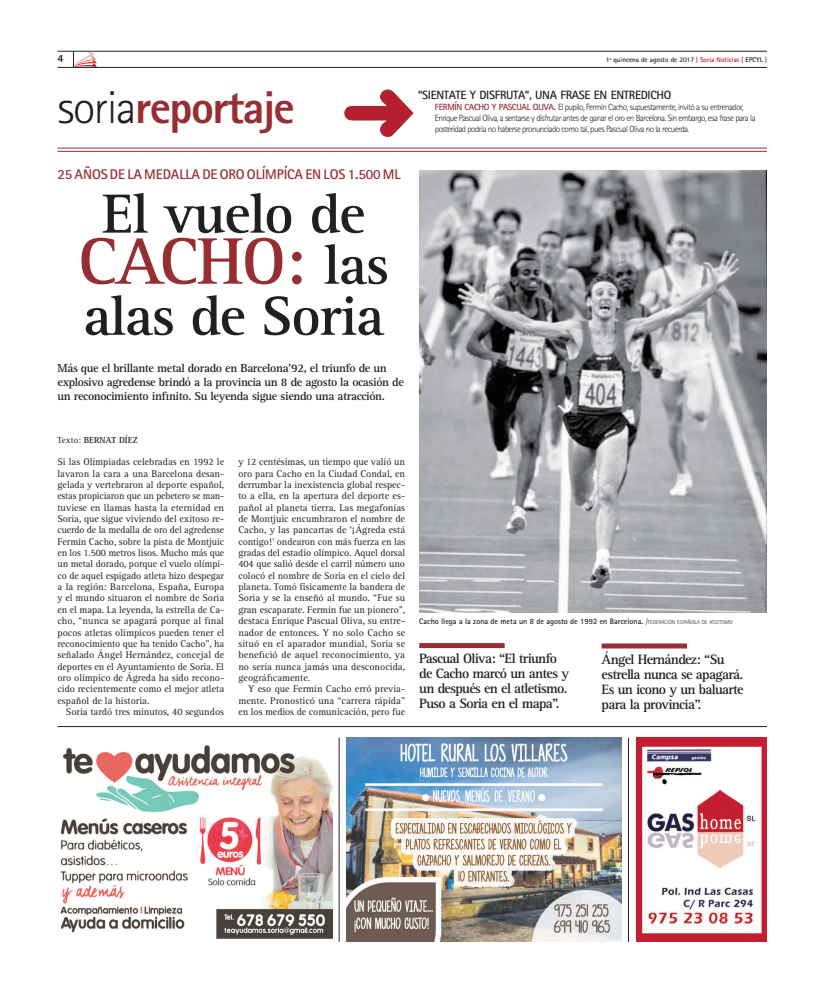
<style>
.page{position:relative;width:823px;height:993px;background:#fff}
.page>*{position:absolute;margin:0;border:0;box-sizing:border-box;transform-origin:0 0}
.t1{font:700 68px "Rotis Serif Std";letter-spacing:-.025em;color:#962e33}
.t2{font:700 57px "Rotis Serif Std";letter-spacing:-.025em;color:#231f20}
.t3{font:800 46px "Rotis Sans Serif Std";letter-spacing:-.035em;color:#962e33}
.t4{font:700 14px/15px "Rotis Serif Std";letter-spacing:-.05em;color:#231f20}
.t5{font:700 14px "Rotis Sans Serif Std";letter-spacing:-.01em;color:#962e33}
.t6{font:700 12px/14px "Rotis Serif Std";letter-spacing:-.03em;color:#231f20}
.t7{font:700 12px "Rotis Sans Serif Std";letter-spacing:-.025em;color:#231f20}
.t8{font:800 11px "Rotis Sans Serif Std";color:#231f20}
.t9{font:10px/11.3px "Rotis Serif Std";color:#231f20;text-align:justify}
.t10{font:300 9px/11px "Rotis Sans Serif Std";letter-spacing:-.06em;color:#231f20}
.t11{font:700 9px "Rotis Serif Std";color:#231f20}
.t12{font:700 8px "Rotis Sans Serif Std";color:#231f20}
.t13{font:700 7px "Rotis Sans Serif Std";color:#231f20}
.s1{color:#b61f2d}
.s2{font-weight:300;color:#231f20}
.s3{font-weight:700;color:#962e33}
.s4{font-size:57px;color:#231f20}
.s5{font-weight:400}
.s6{font-weight:300}
.s7{font-weight:300;font-size:5.6px}
</style>
<div class="page">
<hr style="left:57px;top:148px;width:709px;height:1px;background:#962e33">
<hr style="left:57px;top:151px;width:709px;height:1px;background:#962e33">
<svg style="left:344px;top:89px;width:70px;height:48px"></svg>
<hr style="left:57px;top:726px;width:709px;height:1px;background:#231f20">
<hr style="left:57px;top:67px;width:709px;height:1px;background:#231f20">
<hr style="left:57px;top:51px;width:709px;height:1px;background:#231f20">
<svg style="left:73px;top:51px;width:24px;height:16px"></svg>
<div style="left:419px;top:643px;width:85px;height:5px;background:#962e33"></div>
<div style="left:601px;top:643px;width:85px;height:5px;background:#962e33"></div>
<hr style="left:339px;top:737px;width:1px;height:204px;background:#231f20">
<hr style="left:628px;top:737px;width:1px;height:204px;background:#231f20">
<img style="left:636px;top:737px;width:130px;height:204px">
<img style="left:346px;top:737px;width:275px;height:204px">
<img style="left:60px;top:745px;width:272px;height:194px">
<img style="left:419px;top:170px;width:347px;height:442px">
<p class="t8" style="left:57px;top:52px;width:8px">4</p>
<p class="t13" style="left:605px;top:56px;width:162px">1ª quincena de agosto de 2017 <span class="s1">| Soria Noticias |</span> EPCYL <span class="s1">|</span></p>
<h3 class="t3" style="left:57px;top:78px;width:239px"><span class="s2">soria</span>reportaje</h3>
<p class="t7" style="left:417px;top:87px;width:255px">“SIENTATE Y DISFRUTA”, UNA FRASE EN ENTREDICHO</p>
<p class="t10" style="left:434px;top:101px;width:322px"><span class="s3">FERMÍN CACHO Y PASCUAL OLIVA.</span> El pupilo, Fermín Cacho, supuestamente, invitó a su entrenador,<br>Enrique Pascual Oliva, a sentarse y disfrutar antes de ganar el oro en Barcelona. Sin embargo, esa frase para la posteridad podría no haberse pronunciado como tal, pues Pascual Oliva no la recuerda.</p>
<h3 class="t5" style="left:57px;top:165px;width:344px">25 AÑOS DE LA MEDALLA DE ORO OLÍMPÍCA EN LOS 1.500 ML</h3>
<h2 class="t2" style="left:102px;top:180px;width:265px">El vuelo de</h2>
<h1 class="t1" style="left:78px;top:221px;width:312px">CACHO: <span class="s4">las</span></h1>
<h2 class="t2" style="left:83px;top:282px;width:303px">alas de Soria</h2>
<p class="t6" style="left:57px;top:360px;width:348px">Más que el brillante metal dorado en Barcelona’92, el triunfo de un explosivo agredense brindó a la provincia un 8 de agosto la ocasión de un reconocimiento infinito. Su leyenda sigue siendo una atracción.</p>
<p class="t11" style="left:57px;top:434px;width:82px"><span class="s5">Texto:</span> BERNAT DÍEZ</p>
<p class="t9" style="left:57px;top:456px;width:168px">Si las Olimpiadas celebradas en 1992 le lavaron la cara a una Barcelona desan&shy;gelada y vertebraron al deporte español, estas propiciaron que un pebetero se man&shy;tuviese en llamas hasta la eternidad en Soria, que sigue viviendo del exitoso re&shy;cuerdo de la medalla de oro del agredense Fermín Cacho, sobre la pista de Montjuic en los 1.500 metros lisos. Mucho más que un metal dorado, porque el vuelo olímpi&shy;co de aquel espigado atleta hizo despegar a la región: Barcelona, España, Europa y el mundo situaron el nombre de Soria en el mapa. La leyenda, la estrella de Ca&shy;cho, “nunca se apagará porque al final pocos atletas olímpicos pueden tener el reconocimiento que ha tenido Cacho”, ha señalado Ángel Hernández, concejal de deportes en el Ayuntamiento de Soria. El oro olímpico de Ágreda ha sido recono&shy;cido recientemente como el mejor atleta español de la historia.</p>
<p class="t9" style="left:66px;top:706px;width:160px">Soria tardó tres minutos, 40 segundos</p>
<p class="t9" style="left:238px;top:456px;width:168px">y 12 centésimas, un tiempo que valió un oro para Cacho en la Ciudad Condal, en derrumbar la inexistencia global respec&shy;to a ella, en la apertura del deporte es&shy;pañol al planeta tierra. Las megafonías de Montjuic encumbraron el nombre de Cacho, y las pancartas de ‘¡Ágreda está contigo!’ ondearon con más fuerza en las gradas del estadio olímpico. Aquel dorsal 404 que salió desde el carril número uno colocó el nombre de Soria en el cielo del planeta. Tomó físicamente la bandera de Soria y se la enseñó al mundo. “Fue su gran escaparate. Fermín fue un pionero”, destaca Enrique Pascual Oliva, su entre&shy;nador de entonces. Y no solo Cacho se situó en el aparador mundial, Soria se benefició de aquel reconocimiento, ya no sería nunca jamás una desconocida, geográficamente.</p>
<p class="t9" style="left:238px;top:683px;width:168px;text-indent:10px">Y eso que Fermín Cacho erró previa&shy;mente. Pronosticó una “carrera rápida” en los medios de comunicación, pero fue</p>
<p class="t12" style="left:419px;top:616px;width:315px">Cacho llega a la zona de meta un 8 de agosto de 1992 en Barcelona. <span class="s6">/</span><span class="s7">FEDERACIÓN ESPAÑOLA DE ATLETISMO</span></p>
<h3 class="t4" style="left:419px;top:651px;width:151px">Pascual Oliva: “El triunfo de Cacho marcó un antes y un después en el atletismo.<br>Puso a Soria en el mapa”.</h3>
<h3 class="t4" style="left:601px;top:651px;width:143px">Ángel Hernández: “Su estrella nunca se apagará.<br>Es un icono y un baluarte para la provincia”.</h3>
</div>
